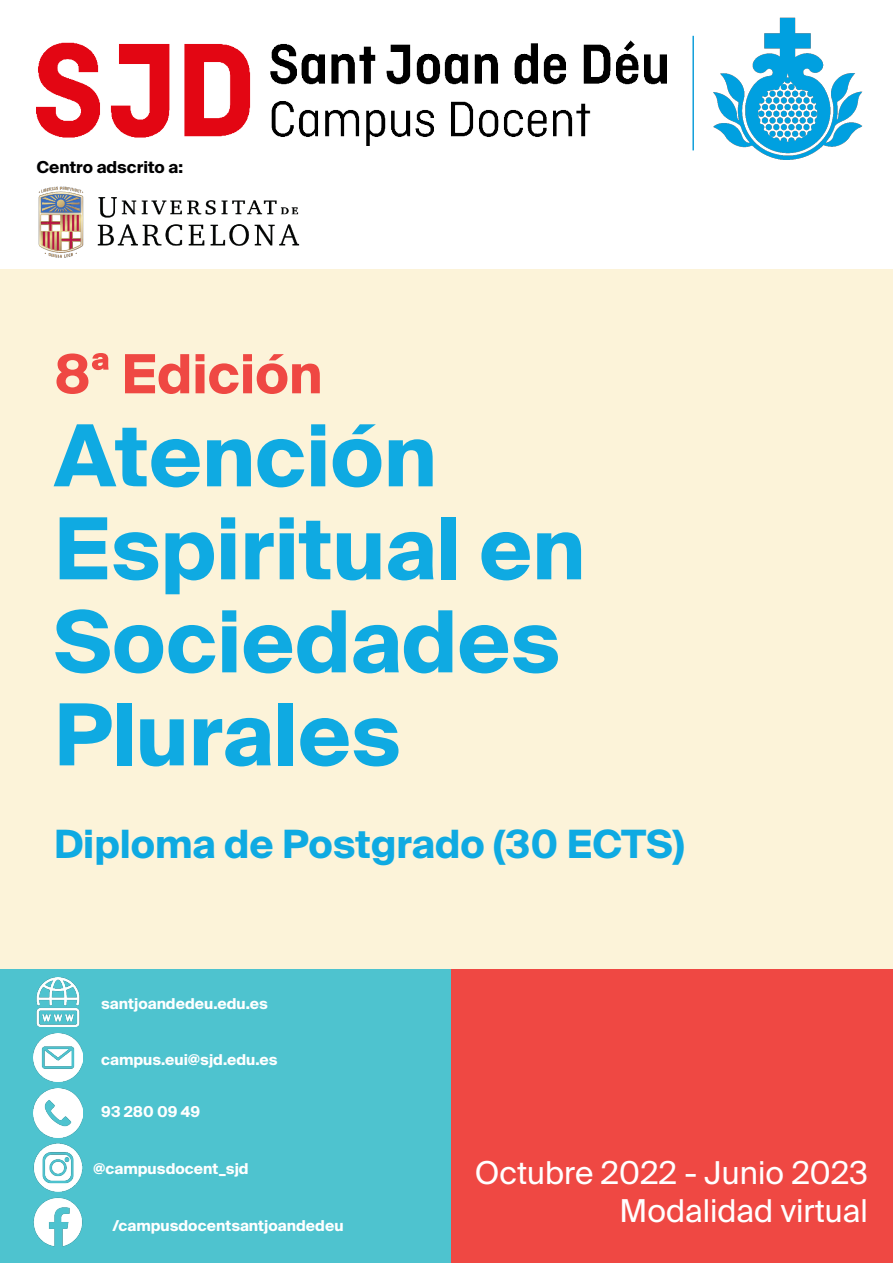
<style>
.page{position:relative;width:893px;height:1263px;background:#fff}
.page>*{position:absolute;margin:0;border:0;box-sizing:border-box;transform-origin:0 0}
.t1{font:700 85.5px/93px "Suisse Intl";color:#0faae2}
.t2{font:700 54px "Suisse Intl";color:#ef4843}
.t3{font:700 39px "Suisse Intl";color:#0faae2}
.t4{font:31.5px "Suisse Int'l";color:#fff}
.t5{font:700 16.5px "Suisse Intl";color:#000002}
.t6{font:700 15px "Suisse Intl";color:#fff}
</style>
<div class="page">
<div style="left:451px;top:968px;width:442px;height:295px;background:#ef4843"></div>
<div style="left:0;top:968px;width:451px;height:295px;background:#4ec3cf"></div>
<div style="left:0;top:269px;width:893px;height:699px;background:#fcf3d9"></div>
<img style="left:36px;top:978px;width:44px;height:48px">
<img style="left:33px;top:1033px;width:49px;height:49px">
<img style="left:33px;top:1143px;width:49px;height:48px">
<img style="left:33px;top:1088px;width:49px;height:49px">
<img style="left:33px;top:1198px;width:49px;height:48px">
<img style="left:36px;top:41px;width:630px;height:104px">
<img style="left:713px;top:17px;width:150px;height:143px">
<hr style="left:692px;top:36px;width:2px;height:114px;background:#12a0db">
<img style="left:38px;top:186px;width:262px;height:72px">
<p class="t5" style="left:37px;top:158px;width:148px">Centro adscrito a:</p>
<p class="t2" style="left:54px;top:343px;width:270px">8ª Edición</p>
<p class="t1" style="left:54px;top:410px;width:533px">Atención<br>Espiritual en<br>Sociedades<br>Plurales</p>
<p class="t3" style="left:54px;top:822px;width:632px">Diploma de Postgrado (30 ECTS)</p>
<p class="t6" style="left:101px;top:995px;width:168px">santjoandedeu.edu.es</p>
<p class="t6" style="left:101px;top:1050px;width:178px">campus.eui@sjd.edu.es</p>
<p class="t6" style="left:101px;top:1102px;width:100px">93 280 09 49</p>
<p class="t6" style="left:93px;top:1160px;width:157px">@campusdocent_sjd</p>
<p class="t6" style="left:113px;top:1217px;width:232px">/campusdocentsantjoandedeu</p>
<p class="t4" style="left:475px;top:1154px;width:394px">Octubre 2022 - Junio 2023</p>
<p class="t4" style="left:619px;top:1192px;width:250px">Modalidad virtual</p>
</div>
